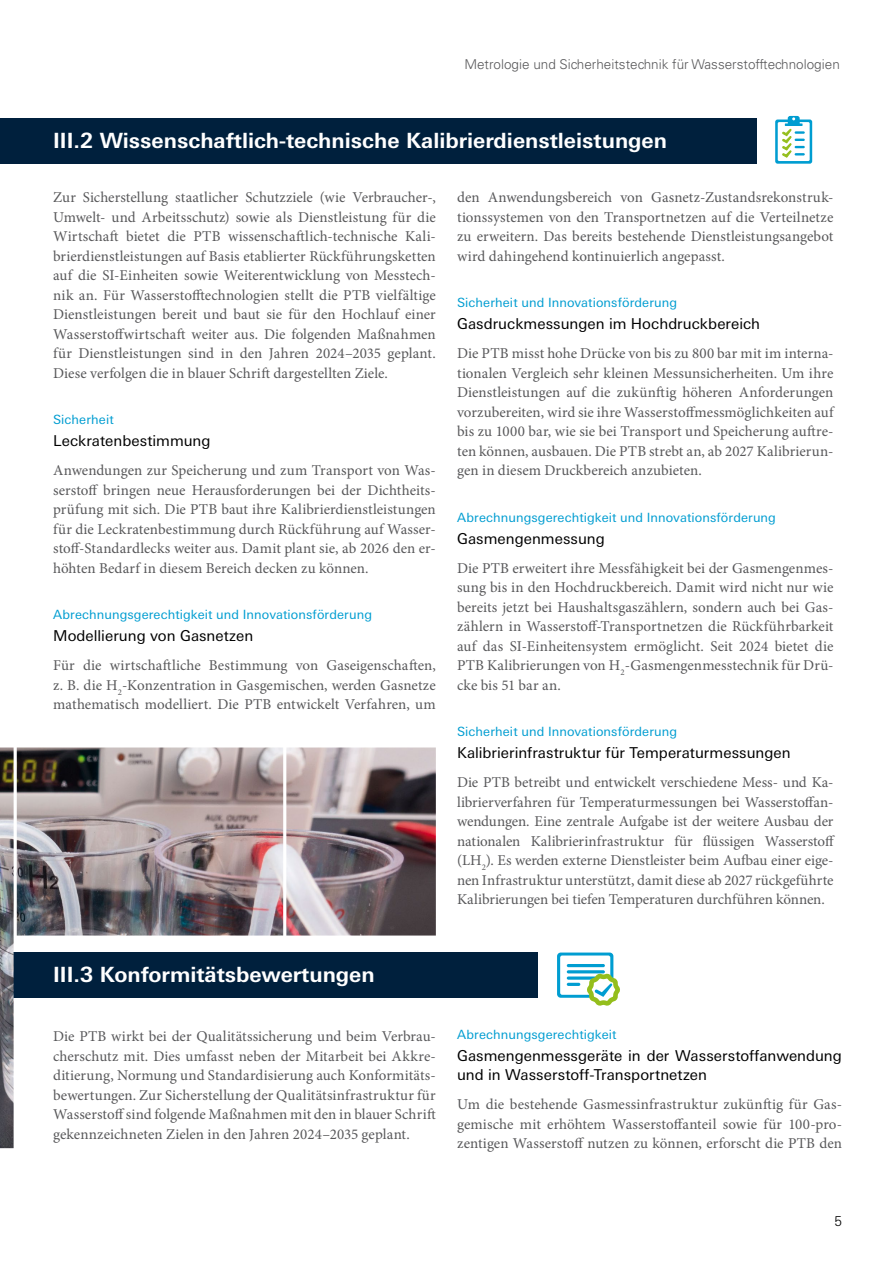
<style>
.page{position:relative;width:893px;height:1263px;background:#fff}
.page>*{position:absolute;margin:0;border:0;box-sizing:border-box;transform-origin:0 0}
.t1{font:700 21px "Univers Next W1 G";color:#fff}
.t2{font:15px/19.5px "Minion Pro";color:#58585a;text-align:justify}
.t3{font:15px/19.5px "Univers Next W1 G";color:#000}
.t4{font:300 13.5px "Univers";color:#58585a}
.t5{font:300 13.5px "Univers Next W1 G";color:#000}
.t6{font:12.75px "Univers Next W1 G";letter-spacing:.01em;color:#009dd1}
</style>
<div class="page">
<div style="left:0;top:118px;width:757px;height:46px;background:#00203d"></div>
<div style="left:0;top:952px;width:538px;height:46px;background:#00203d"></div>
<svg style="left:775px;top:116px;width:37px;height:48px"></svg>
<svg style="left:557px;top:952px;width:63px;height:54px"></svg>
<img style="left:0;top:747px;width:436px;height:401px">
<p class="t4" style="left:464px;top:56px;width:377px">Metrologie und Sicherheitstechnik für Wasserstofftechnologien</p>
<h1 class="t1" style="left:53px;top:128px;width:615px">III.2 Wissenschaftlich-technische Kalibrierdienstleistungen</h1>
<p class="t2" style="left:53px;top:188px;width:384px">Zur Sicherstellung staatlicher Schutzziele (wie Verbraucher-, Umwelt- und Arbeitsschutz) sowie als Dienstleistung für die Wirtschaft bietet die PTB wissenschaftlich-technische Kali&shy;brierdienstleistungen auf Basis etablierter Rückführungsketten auf die SI-Einheiten sowie Weiterentwicklung von Messtech&shy;nik an. Für Wasserstofftechnologien stellt die PTB vielfältige Dienstleistungen bereit und baut sie für den Hochlauf einer Wasserstoffwirtschaft weiter aus. Die folgenden Maßnahmen für Dienstleistungen sind in den Jahren 2024–2035 geplant.<br>Diese verfolgen die in blauer Schrift dargestellten Ziele.</p>
<p class="t6" style="left:53px;top:413px;width:62px">Sicherheit</p>
<p class="t3" style="left:53px;top:431px;width:159px">Leckratenbestimmung</p>
<p class="t2" style="left:53px;top:461px;width:384px">Anwendungen zur Speicherung und zum Transport von Was&shy;serstoff bringen neue Herausforderungen bei der Dichtheits&shy;prüfung mit sich. Die PTB baut ihre Kalibrierdienstleistungen für die Leckratenbestimmung durch Rückführung auf Wasser&shy;stoff-Standardlecks weiter aus. Damit plant sie, ab 2026 den er&shy;höhten Bedarf in diesem Bereich decken zu können.</p>
<p class="t6" style="left:53px;top:608px;width:320px">Abrechnungsgerechtigkeit und Innovationsförderung</p>
<p class="t3" style="left:53px;top:626px;width:202px">Modellierung von Gasnetzen</p>
<p class="t2" style="left:53px;top:656px;width:384px">Für die wirtschaftliche Bestimmung von Gaseigenschaften, z. B. die H<sub>2</sub>-Konzentration in Gasgemischen, werden Gasnetze mathematisch modelliert. Die PTB entwickelt Verfahren, um</p>
<p class="t2" style="left:457px;top:188px;width:378px">den Anwendungsbereich von Gasnetz-Zustandsrekonstruk&shy;tionssystemen von den Transportnetzen auf die Verteilnetze zu erweitern. Das bereits bestehende Dienstleistungsangebot wird dahingehend kontinuierlich angepasst.</p>
<p class="t6" style="left:457px;top:296px;width:222px">Sicherheit und Innovationsförderung</p>
<p class="t3" style="left:457px;top:314px;width:305px">Gasdruckmessungen im Hochdruckbereich</p>
<p class="t2" style="left:457px;top:344px;width:378px">Die PTB misst hohe Drücke von bis zu 800 bar mit im interna&shy;tionalen Vergleich sehr kleinen Messunsicherheiten. Um ihre Dienstleistungen auf die zukünftig höheren Anforderungen vorzubereiten, wird sie ihre Wasserstoffmessmöglichkeiten auf bis zu 1000 bar, wie sie bei Transport und Speicherung auftre&shy;ten können, ausbauen. Die PTB strebt an, ab 2027 Kalibrierun&shy;gen in diesem Druckbereich anzubieten.</p>
<p class="t6" style="left:457px;top:510px;width:320px">Abrechnungsgerechtigkeit und Innovationsförderung</p>
<p class="t3" style="left:457px;top:529px;width:149px">Gasmengenmessung</p>
<p class="t2" style="left:457px;top:558px;width:378px">Die PTB erweitert ihre Messfähigkeit bei der Gasmengenmes&shy;sung bis in den Hochdruckbereich. Damit wird nicht nur wie bereits jetzt bei Haushaltsgaszählern, sondern auch bei Gas&shy;zählern in Wasserstoff-Transportnetzen die Rückführbarkeit auf das SI-Einheitensystem ermöglicht. Seit 2024 bietet die PTB Kalibrierungen von H<sub>2</sub>-Gasmengenmesstechnik für Drü&shy;cke bis 51 bar an.</p>
<p class="t6" style="left:457px;top:725px;width:222px">Sicherheit und Innovationsförderung</p>
<p class="t3" style="left:457px;top:743px;width:335px">Kalibrierinfrastruktur für Temperaturmessungen</p>
<p class="t2" style="left:457px;top:773px;width:379px">Die PTB betreibt und entwickelt verschiedene Mess- und Ka&shy;librierverfahren für Temperaturmessungen bei Wasserstoffan&shy;wendungen. Eine zentrale Aufgabe ist der weitere Ausbau der nationalen Kalibrierinfrastruktur für flüssigen Wasserstoff (LH<sub>2</sub>). Es werden externe Dienstleister beim Aufbau einer eige&shy;nen Infrastruktur unterstützt, damit diese ab 2027 rückgeführte Kalibrierungen bei tiefen Temperaturen durchführen können.</p>
<h1 class="t1" style="left:53px;top:962px;width:323px">III.3 Konformitätsbewertungen</h1>
<p class="t2" style="left:53px;top:1026px;width:384px">Die PTB wirkt bei der Qualitätssicherung und beim Verbrau&shy;cherschutz mit. Dies umfasst neben der Mitarbeit bei Akkre&shy;ditierung, Normung und Standardisierung auch Konformitäts&shy;bewertungen. Zur Sicherstellung der Qualitätsinfrastruktur für Wasserstoff sind folgende Maßnahmen mit den in blauer Schrift gekennzeichneten Zielen in den Jahren 2024–2035 geplant.</p>
<p class="t6" style="left:457px;top:1027px;width:161px">Abrechnungsgerechtigkeit</p>
<p class="t3" style="left:457px;top:1045px;width:386px">Gasmengenmessgeräte in der Wasserstoffanwendung und in Wasserstoff-Transportnetzen</p>
<p class="t2" style="left:457px;top:1095px;width:386px">Um die bestehende Gasmessinfrastruktur zukünftig für Gas&shy;gemische mit erhöhtem Wasserstoffanteil sowie für 100-pro&shy;zentigen Wasserstoff nutzen zu können, erforscht die PTB den</p>
<p class="t5" style="left:834px;top:1213px;width:9px">5</p>
</div>
